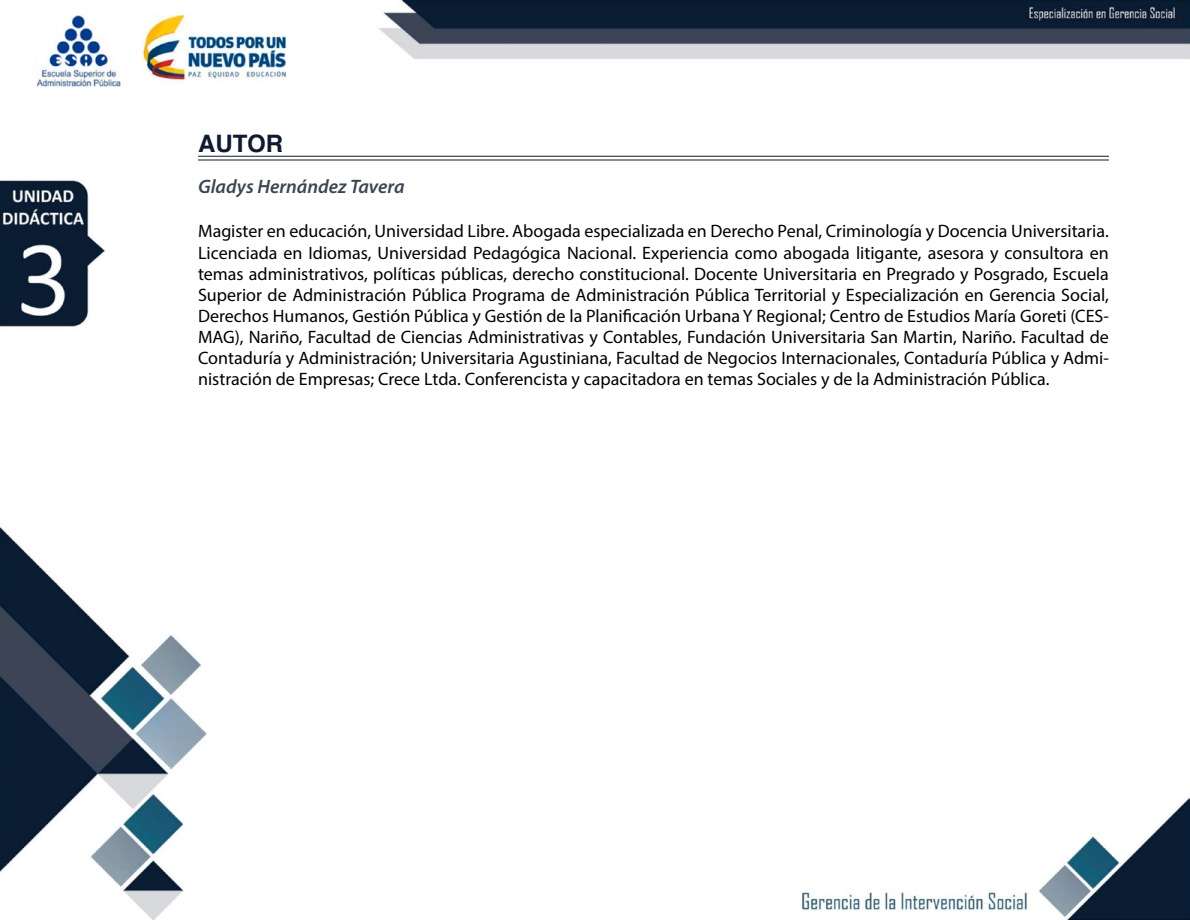
<style>
.page{position:relative;width:1190px;height:920px;background:#fff}
.page>*{position:absolute;margin:0;border:0;box-sizing:border-box;transform-origin:0 0}
.t1{font:700 24px "Helvetica";color:#0f1a32}
.t2{font:italic 600 19.5px "Myriad Pro";color:#3c4553}
.t3{font:18px/21px "Myriad Pro";color:#000;text-align:justify}
</style>
<div class="page">
<img style="left:0;top:0;width:1190px;height:919px">
<hr style="left:198px;top:156px;width:910px;height:1px;background:#0f1a32">
<hr style="left:198px;top:160px;width:910px;height:1px;background:#0f1a32">
<h1 class="t1" style="left:198px;top:124px;width:86px">AUTOR</h1>
<p class="t2" style="left:198px;top:174px;width:208px">Gladys Hernández Tavera</p>
<p class="t3" style="left:198px;top:220px;width:912px">Magister en educación, Universidad Libre. Abogada especializada en Derecho Penal, Criminología y Docencia Universitaria.<br>Licenciada en Idiomas, Universidad Pedagógica Nacional. Experiencia como abogada litigante, asesora y consultora en temas administrativos, políticas públicas, derecho constitucional. Docente Universitaria en Pregrado y Posgrado, Escuela Superior de Administración Pública Programa de Administración Pública Territorial y Especialización en Gerencia Social, Derechos Humanos, Gestión Pública y Gestión de la Planificación Urbana Y Regional; Centro de Estudios María Goreti (CES-MAG), Nariño, Facultad de Ciencias Administrativas y Contables, Fundación Universitaria San Martin, Nariño. Facultad de Contaduría y Administración; Universitaria Agustiniana, Facultad de Negocios Internacionales, Contaduría Pública y Admi&shy;nistración de Empresas; Crece Ltda. Conferencista y capacitadora en temas Sociales y de la Administración Pública.</p>
</div>
